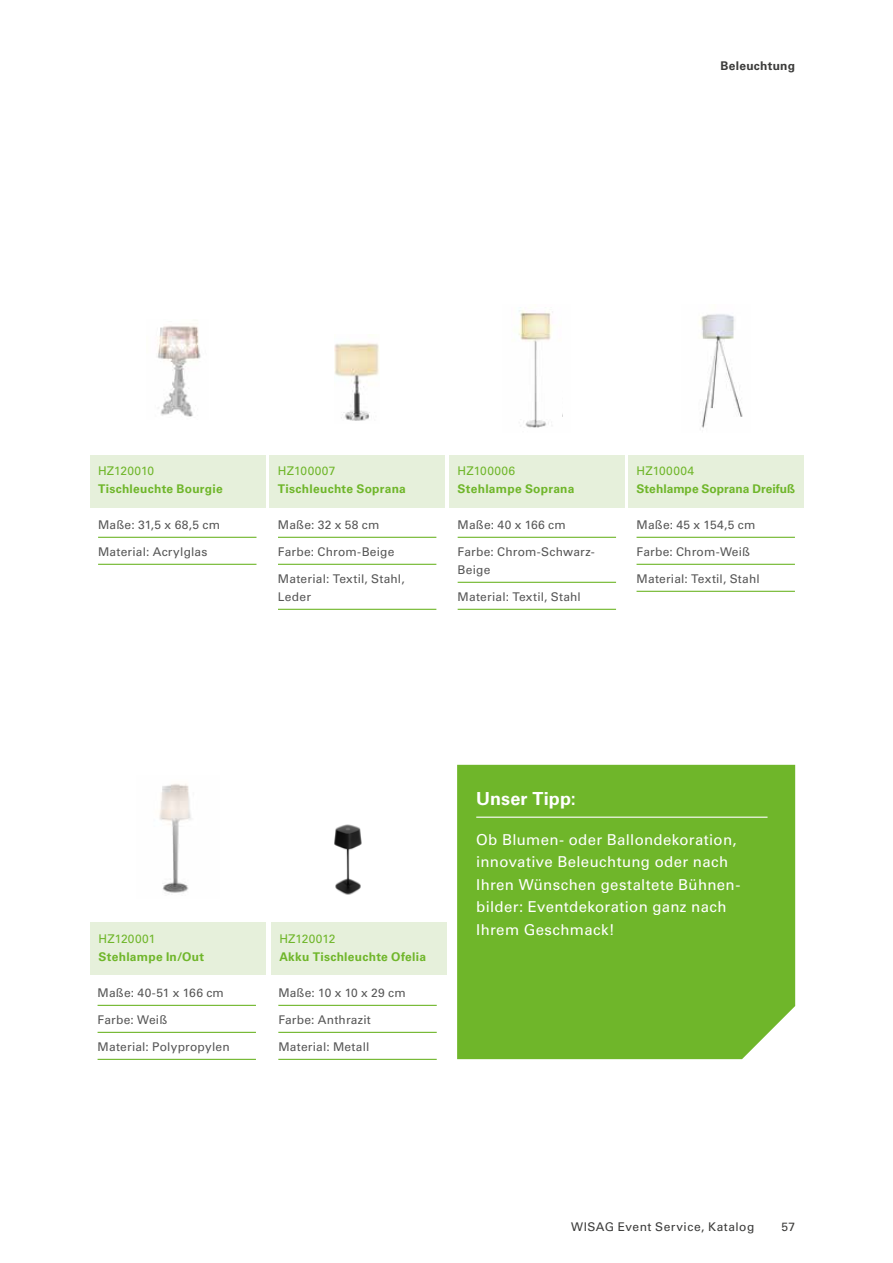
<style>
.page{position:relative;width:893px;height:1263px;background:#fff}
.page>*{position:absolute;margin:0;border:0;box-sizing:border-box;transform-origin:0 0}
.t1{font:700 18px "Univers LT Pro 65";letter-spacing:.01em;color:#fff}
.t2{font:15px/22.5px "Univers LT Pro 55 Roman";letter-spacing:.025em;color:#fff}
.t3{font:12px/18px "Univers LT Pro 55 Roman";letter-spacing:.015em;color:#565656}
.t4{font:700 12px "Univers LT Pro 65";letter-spacing:.02em;color:#6fb62a}
.t5{font:12px "Univers LT Pro 55 Roman";letter-spacing:.035em;color:#3b3b3a}
.t6{font:12px "Univers LT Pro 55 Roman";letter-spacing:.015em;color:#6fb62a}
.t7{font:700 12px "Univers LT Pro 65";color:#6fb62a}
.t8{font:12px "Univers LT Pro 55 Roman";letter-spacing:-.005em;color:#6fb62a}
.t9{font:700 12px "Univers LT Pro 65";letter-spacing:.02em;color:#3b3b3a}
.t10{font:12px "Univers LT Pro 55 Roman";letter-spacing:.035em;color:#6fb62a}
</style>
<div class="page">
<img style="left:157px;top:325px;width:44px;height:92px">
<div style="left:90px;top:455px;width:175px;height:52px;background:#e6f0db"></div>
<hr style="left:98px;top:537px;width:158px;height:1px;background:#6fb62a">
<hr style="left:98px;top:564px;width:158px;height:1px;background:#6fb62a">
<img style="left:159px;top:784px;width:32px;height:109px">
<div style="left:90px;top:922px;width:176px;height:52px;background:#e6f0db"></div>
<hr style="left:98px;top:1005px;width:158px;height:1px;background:#6fb62a">
<hr style="left:98px;top:1032px;width:158px;height:1px;background:#6fb62a">
<hr style="left:98px;top:1059px;width:158px;height:1px;background:#6fb62a">
<img style="left:334px;top:824px;width:28px;height:71px">
<div style="left:271px;top:922px;width:176px;height:52px;background:#e6f0db"></div>
<hr style="left:278px;top:1005px;width:159px;height:1px;background:#6fb62a">
<hr style="left:278px;top:1032px;width:159px;height:1px;background:#6fb62a">
<hr style="left:278px;top:1059px;width:159px;height:1px;background:#6fb62a">
<img style="left:700px;top:314px;width:43px;height:114px">
<div style="left:628px;top:455px;width:176px;height:52px;background:#e6f0db"></div>
<hr style="left:636px;top:537px;width:159px;height:1px;background:#6fb62a">
<hr style="left:636px;top:564px;width:159px;height:1px;background:#6fb62a">
<hr style="left:636px;top:591px;width:159px;height:1px;background:#6fb62a">
<div style="left:457px;top:765px;width:338px;height:294px;background:#6fb62a"></div>
<hr style="left:476px;top:817px;width:291px;height:1px;background:#fff">
<img style="left:334px;top:343px;width:45px;height:78px">
<div style="left:269px;top:455px;width:176px;height:52px;background:#e6f0db"></div>
<hr style="left:278px;top:537px;width:158px;height:1px;background:#6fb62a">
<hr style="left:278px;top:564px;width:158px;height:1px;background:#6fb62a">
<hr style="left:278px;top:609px;width:158px;height:1px;background:#6fb62a">
<img style="left:518px;top:307px;width:35px;height:121px">
<div style="left:449px;top:455px;width:176px;height:52px;background:#e6f0db"></div>
<hr style="left:458px;top:537px;width:158px;height:1px;background:#6fb62a">
<hr style="left:458px;top:582px;width:158px;height:1px;background:#6fb62a">
<hr style="left:458px;top:609px;width:158px;height:1px;background:#6fb62a">
<p class="t9" style="left:720px;top:59px;width:76px">Beleuchtung</p>
<p class="t8" style="left:98px;top:464px;width:58px">HZ120010</p>
<p class="t4" style="left:98px;top:482px;width:126px">Tischleuchte Bourgie</p>
<p class="t3" style="left:98px;top:516px;width:123px">Maße: 31,5 x 68,5 cm</p>
<p class="t3" style="left:98px;top:543px;width:111px">Material: Acrylglas</p>
<p class="t6" style="left:278px;top:464px;width:59px">HZ100007</p>
<p class="t4" style="left:278px;top:482px;width:129px">Tischleuchte Soprana</p>
<p class="t3" style="left:278px;top:516px;width:103px">Maße: 32 x 58 cm</p>
<p class="t3" style="left:278px;top:543px;width:118px">Farbe: Chrom-Beige</p>
<p class="t3" style="left:278px;top:570px;width:128px">Material: Textil, Stahl,<br>Leder</p>
<p class="t6" style="left:458px;top:464px;width:59px">HZ100006</p>
<p class="t4" style="left:458px;top:482px;width:118px">Stehlampe Soprana</p>
<p class="t3" style="left:458px;top:516px;width:110px">Maße: 40 x 166 cm</p>
<p class="t3" style="left:458px;top:543px;width:139px">Farbe: Chrom-Schwarz-<br>Beige</p>
<p class="t3" style="left:458px;top:588px;width:125px">Material: Textil, Stahl</p>
<p class="t10" style="left:636px;top:464px;width:59px">HZ100004</p>
<p class="t7" style="left:636px;top:482px;width:160px">Stehlampe Soprana Dreifuß</p>
<p class="t3" style="left:636px;top:516px;width:120px">Maße: 45 x 154,5 cm</p>
<p class="t3" style="left:636px;top:543px;width:115px">Farbe: Chrom-Weiß</p>
<p class="t3" style="left:636px;top:570px;width:125px">Material: Textil, Stahl</p>
<p class="t6" style="left:99px;top:932px;width:58px">HZ120001</p>
<p class="t4" style="left:99px;top:950px;width:107px">Stehlampe In/Out</p>
<p class="t3" style="left:98px;top:984px;width:128px">Maße: 40-51 x 166 cm</p>
<p class="t3" style="left:98px;top:1011px;width:71px">Farbe: Weiß</p>
<p class="t3" style="left:98px;top:1038px;width:134px">Material: Polypropylen</p>
<p class="t8" style="left:279px;top:932px;width:57px">HZ120012</p>
<p class="t4" style="left:279px;top:950px;width:148px">Akku Tischleuchte Ofelia</p>
<p class="t3" style="left:278px;top:984px;width:129px">Maße: 10 x 10 x 29 cm</p>
<p class="t3" style="left:278px;top:1011px;width:94px">Farbe: Anthrazit</p>
<p class="t3" style="left:278px;top:1038px;width:93px">Material: Metall</p>
<h1 class="t1" style="left:476px;top:788px;width:101px">Unser Tipp:</h1>
<p class="t2" style="left:476px;top:828px;width:266px">Ob Blumen- oder Ballondekoration, innovative Beleuchtung oder nach<br>Ihren Wünschen gestaltete Bühnen&shy;bilder: Eventdekoration ganz nach<br>Ihrem Geschmack!</p>
<p class="t5" style="left:571px;top:1220px;width:185px">WISAG Event Service, Katalog</p>
<p class="t5" style="left:782px;top:1220px;width:15px">57</p>
</div>
